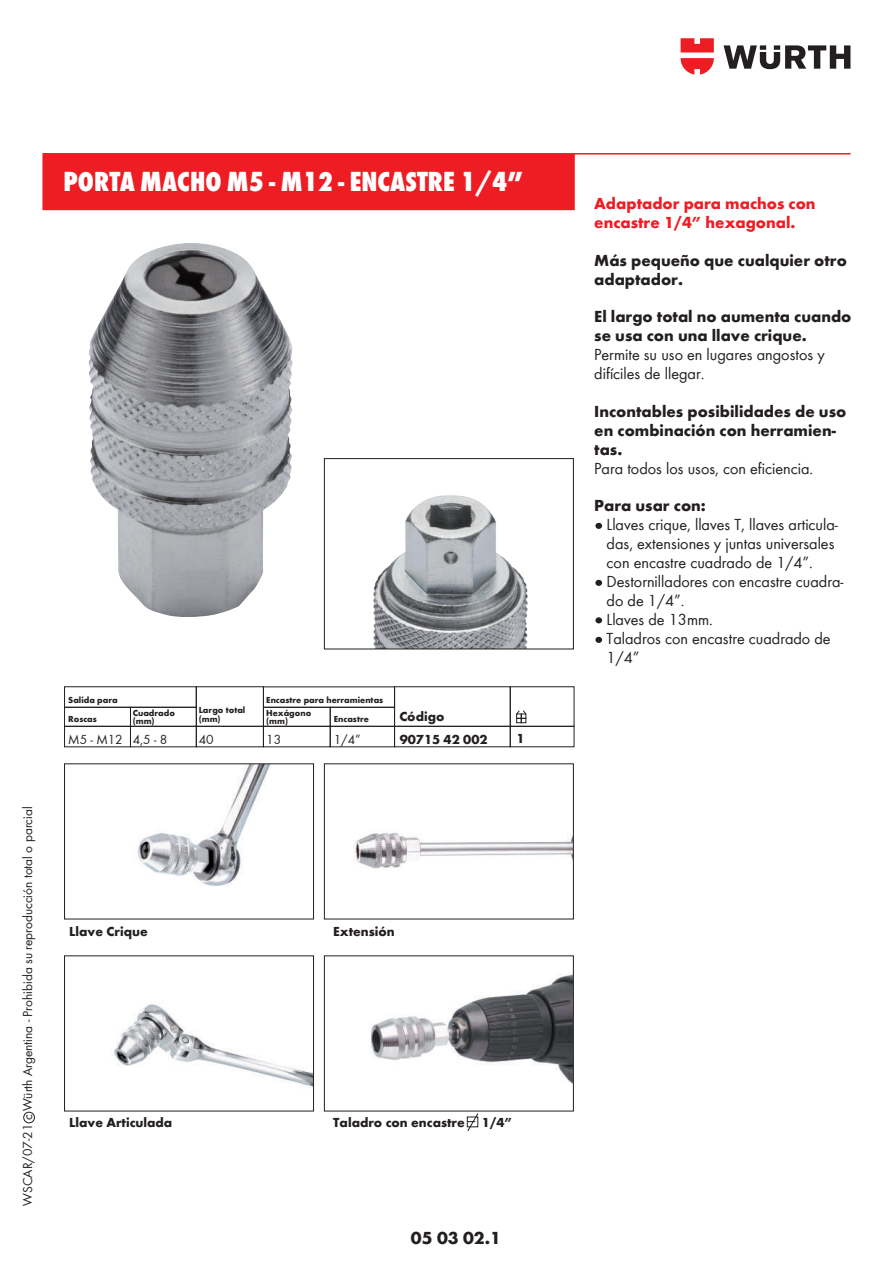
<style>
.page{position:relative;width:893px;height:1263px;background:#fff}
.page>*{position:absolute;margin:0;border:0;box-sizing:border-box;transform-origin:0 0}
.t1{font:28.5px "Wuerth Extra Bold Cond Caps";color:#fff}
.t2{font:700 18px "Wuerth Global";color:#231f20}
.t3{font:16.5px/18.9px "Wuerth Global";color:#231f20}
.t4{font:700 16.5px/18.9px "Wuerth Global";color:#231f20}
.t5{font:700 16.5px/18.9px "Wuerth Global";color:#ee1d23}
.t6{font:13.5px "Wuerth Global";color:#231f20}
.t7{font:700 13.5px "Wuerth Global";color:#231f20}
.t8{font:700 13.5px "Wuerth";color:#231f20}
.t9{font:700 9px/7.5px "Wuerth";color:#231f20}
</style>
<div class="page">
<svg style="left:724px;top:45px;width:126px;height:24px"></svg>
<svg style="left:681px;top:38px;width:33px;height:37px"></svg>
<div style="left:42px;top:153px;width:533px;height:57px;background:#ee1d23"></div>
<hr style="left:574px;top:153px;width:276px;height:2px;background:#ee1d23">
<div style="left:23px;top:1112px;width:12px;height:11px;border:1px solid #231f20;border-radius:50%"></div>
<div style="left:64px;top:686px;width:133px;height:22px;border:1px solid #231f20"></div>
<div style="left:64px;top:707px;width:67px;height:20px;border:1px solid #231f20"></div>
<div style="left:130px;top:707px;width:67px;height:20px;border:1px solid #231f20"></div>
<div style="left:196px;top:686px;width:68px;height:41px;border:1px solid #231f20"></div>
<div style="left:263px;top:707px;width:68px;height:20px;border:1px solid #231f20"></div>
<div style="left:330px;top:726px;width:65px;height:21px;border:1px solid #231f20"></div>
<div style="left:510px;top:686px;width:64px;height:41px;border:1px solid #231f20"></div>
<div style="left:394px;top:686px;width:117px;height:41px;border:1px solid #231f20"></div>
<div style="left:330px;top:707px;width:65px;height:20px;border:1px solid #231f20"></div>
<svg style="left:516px;top:710px;width:11px;height:13px"></svg>
<div style="left:595px;top:637px;width:7px;height:6px;background:#231f20;border-radius:50%"></div>
<div style="left:595px;top:580px;width:7px;height:6px;background:#231f20;border-radius:50%"></div>
<div style="left:595px;top:617px;width:7px;height:6px;background:#231f20;border-radius:50%"></div>
<div style="left:595px;top:523px;width:7px;height:6px;background:#231f20;border-radius:50%"></div>
<img style="left:370px;top:973px;width:202px;height:110px">
<div style="left:324px;top:955px;width:250px;height:156px;border:1px solid #231f20"></div>
<img style="left:114px;top:1004px;width:198px;height:84px">
<div style="left:64px;top:955px;width:250px;height:156px;border:1px solid #231f20"></div>
<img style="left:373px;top:495px;width:155px;height:152px">
<div style="left:324px;top:458px;width:250px;height:191px;border:1px solid #231f20"></div>
<img style="left:354px;top:832px;width:218px;height:37px">
<div style="left:324px;top:763px;width:250px;height:156px;border:1px solid #231f20"></div>
<img style="left:137px;top:765px;width:133px;height:121px">
<div style="left:64px;top:763px;width:250px;height:156px;border:1px solid #231f20"></div>
<img style="left:88px;top:243px;width:205px;height:374px">
<svg style="left:467px;top:1113px;width:12px;height:18px"></svg>
<h1 class="t1" style="left:63px;top:162px;width:461px">PORTA MACHO M5 - M12 - ENCASTRE 1/4”</h1>
<p class="t6" style="left:19px;top:1205px;width:400px;rotate:-90deg">WSCAR/07-21 c Würth Argentina - Prohibida su reproducción total o parcial</p>
<p class="t9" style="left:68px;top:689px;width:51px;line-height:19.5px">Salida para<br>Roscas</p>
<p class="t9" style="left:133px;top:709px;width:44px">Cuadrado (mm)</p>
<p class="t9" style="left:266px;top:695px;width:119px">Encastre para herramientas</p>
<p class="t9" style="left:199px;top:705px;width:48px;line-height:9px">Largo total (mm)</p>
<p class="t9" style="left:266px;top:709px;width:47px">Hexágono (mm)</p>
<p class="t9" style="left:334px;top:715px;width:37px">Encastre</p>
<p class="t6" style="left:68px;top:731px;width:101px">M5 - M12 4,5 - 8</p>
<p class="t6" style="left:199px;top:731px;width:16px">40</p>
<p class="t6" style="left:266px;top:731px;width:16px">13</p>
<p class="t6" style="left:334px;top:731px;width:28px">1/4”</p>
<p class="t8" style="left:399px;top:706px;width:47px">Código</p>
<p class="t7" style="left:400px;top:731px;width:89px">90715 42 002</p>
<p class="t7" style="left:517px;top:731px;width:10px">1</p>
<p class="t7" style="left:69px;top:924px;width:80px">Llave Crique</p>
<p class="t7" style="left:333px;top:924px;width:63px">Extensión</p>
<p class="t7" style="left:69px;top:1114px;width:105px">Llave Articulada</p>
<p class="t7" style="left:333px;top:1114px;width:133px">Taladro con encastre</p>
<p class="t7" style="left:482px;top:1114px;width:32px">1/4”</p>
<p class="t2" style="left:411px;top:1227px;width:92px">05 03 02.1</p>
<p class="t5" style="left:594px;top:194px;width:223px">Adaptador para machos con encastre 1/4” hexagonal.</p>
<p class="t4" style="left:594px;top:251px;width:254px">Más pequeño que cualquier otro adaptador.</p>
<p class="t4" style="left:594px;top:307px;width:259px">El largo total no aumenta cuando se usa con una llave crique.</p>
<p class="t3" style="left:594px;top:345px;width:232px">Permite su uso en lugares angostos y difíciles de llegar.</p>
<p class="t4" style="left:594px;top:402px;width:254px">Incontables posibilidades de uso en combinación con herramien&shy;tas.</p>
<p class="t3" style="left:594px;top:458px;width:220px">Para todos los usos, con eficiencia.</p>
<p class="t4" style="left:594px;top:496px;width:113px">Para usar con:</p>
<p class="t3" style="left:607px;top:515px;width:238px">Llaves crique, llaves T, llaves articula&shy;das, extensiones y juntas universales con encastre cuadrado de 1/4”.<br>Destornilladores con encastre cuadra&shy;do de 1/4”.<br>Llaves de 13mm.<br>Taladros con encastre cuadrado de<br>1/4”</p>
</div>
